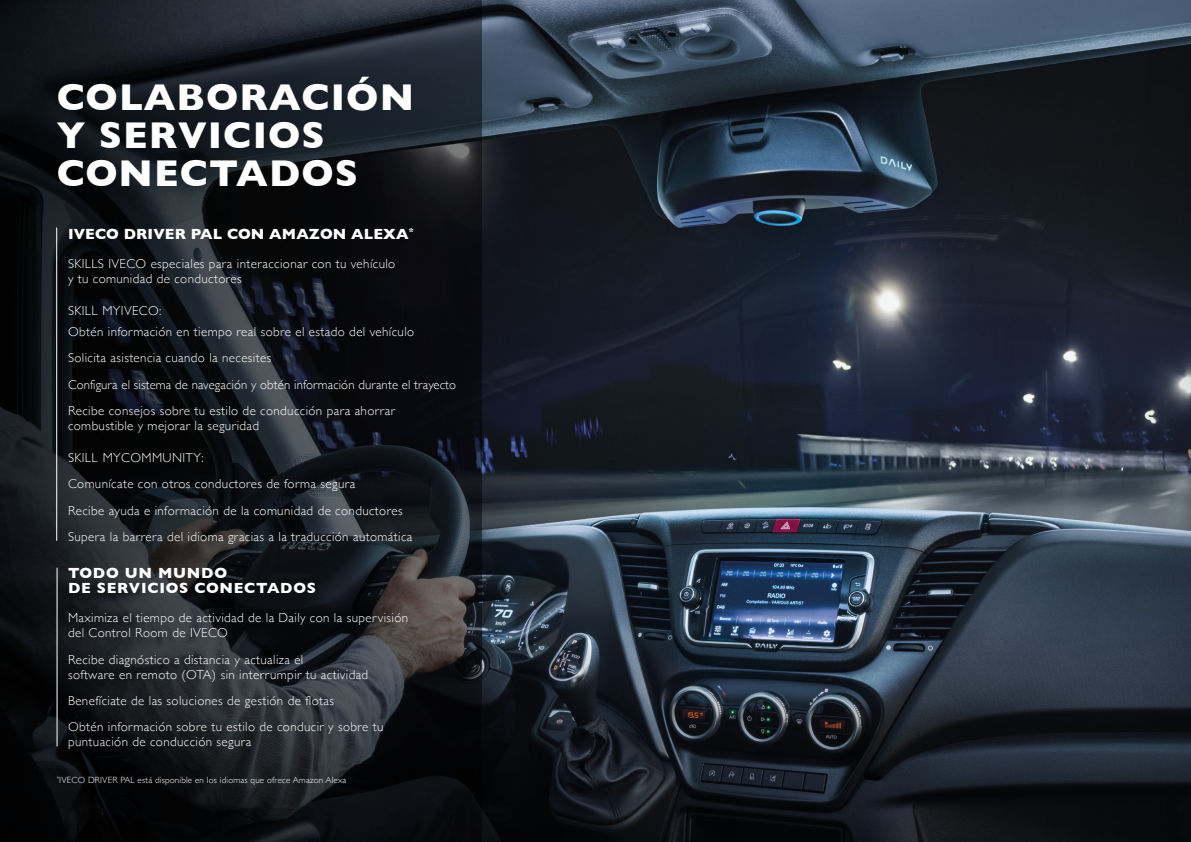
<style>
.page{position:relative;width:1191px;height:842px;background:#fff}
.page>*{position:absolute;margin:0;border:0;box-sizing:border-box;transform-origin:0 0}
.t1{font:700 38px/38px "Gill Sans";letter-spacing:.03em;color:#fff}
.t2{font:700 15px/15px "Gill Sans";letter-spacing:.05em;color:#fff}
.t3{font:700 15px "Gill Sans";letter-spacing:.025em;color:#fff}
.t4{font:300 13px/26.3px "Gill Sans";letter-spacing:.03em;color:#fff}
.t5{font:300 9px "Gill Sans";letter-spacing:.02em;color:#fff}
</style>
<div class="page">
<img style="left:482px;top:0;width:709px;height:842px">
<svg style="left:0;top:0;width:482px;height:842px;background:#15191d"></svg>
<hr style="left:56px;top:227px;width:1px;height:314px;background:#fff">
<hr style="left:57px;top:568px;width:1px;height:178px;background:#fff">
<h1 class="t1" style="left:57px;top:78px;width:359px">COLABORACIÓN<br>Y SERVICIOS<br>CONECTADOS</h1>
<p class="t3" style="left:68px;top:222px;width:347px">IVECO DRIVER PAL CON AMAZON ALEXA<sup>*</sup></p>
<p class="t4" style="left:68px;top:256px;width:329px;line-height:15px">SKILLS IVECO especiales para interaccionar con tu vehículo y tu comunidad de conductores</p>
<p class="t4" style="left:68px;top:300px;width:348px;line-height:20.7px">SKILL MYIVECO:<br>Obtén información en tiempo real sobre el estado del vehículo</p>
<p class="t4" style="left:68px;top:344px;width:389px">Solicita asistencia cuando la necesites<br>Configura el sistema de navegación y obtén información durante el trayecto<br>Recibe consejos sobre tu estilo de conducción para ahorrar</p>
<p class="t4" style="left:68px;top:412px;width:193px">combustible y mejorar la seguridad</p>
<p class="t4" style="left:68px;top:444px;width:346px">SKILL MYCOMMUNITY:<br>Comunícate con otros conductores de forma segura<br>Recibe ayuda e información de la comunidad de conductores Supera la barrera del idioma gracias a la traducción automática</p>
<p class="t2" style="left:68px;top:565px;width:249px">TODO UN MUNDO<br>DE SERVICIOS CONECTADOS</p>
<p class="t4" style="left:68px;top:610px;width:342px;line-height:15px">Maximiza el tiempo de actividad de la Daily con la supervisión del Control Room de IVECO</p>
<p class="t4" style="left:68px;top:651px;width:302px;line-height:15px">Recibe diagnóstico a distancia y actualiza el<br>software en remoto (OTA) sin interrumpir tu actividad</p>
<p class="t4" style="left:68px;top:687px;width:317px">Benefíciate de las soluciones de gestión de flotas<br>Obtén información sobre tu estilo de conducir y sobre tu</p>
<p class="t4" style="left:68px;top:728px;width:185px">puntuación de conducción segura</p>
<p class="t5" style="left:57px;top:773px;width:291px"><sup>*</sup>IVECO DRIVER PAL está disponible en los idiomas que ofrece Amazon Alexa</p>
</div>
